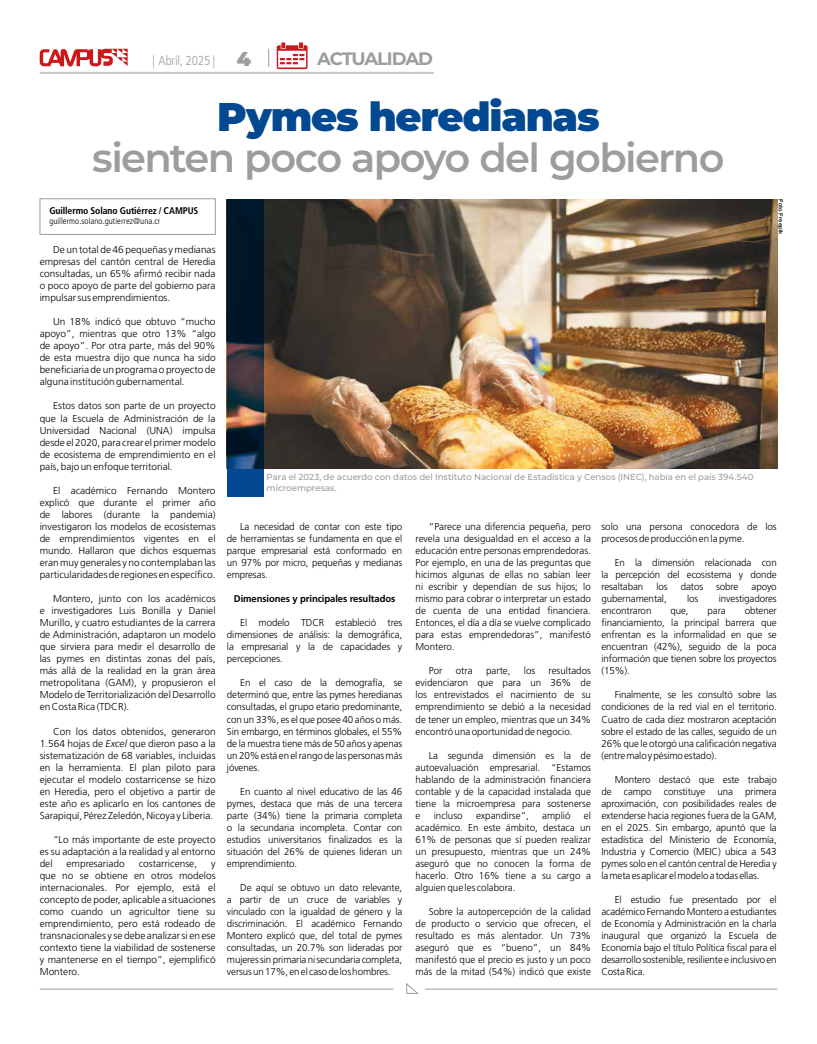
<style>
.page{position:relative;width:817px;height:1044px;background:#fff}
.page>*{position:absolute;margin:0;border:0;box-sizing:border-box;transform-origin:0 0}
.t1{font:600 40px "Montserrat";letter-spacing:-.04em;color:#9d9d9c}
.t2{font:900 40px "Montserrat";letter-spacing:-.03em;color:#034991}
.t3{font:700 18px "Montserrat";letter-spacing:-.065em;color:#9d9d9c}
.t4{font:300 condensed 13px "Frutiger";letter-spacing:-.01em;color:#9d9d9c}
.t5{font:300 10px/12px "Frutiger";color:#000;text-align:justify}
.t6{font:700 9.7px "Frutiger";letter-spacing:-.01em;color:#000}
.t7{font:700 condensed 9.7px "Frutiger";letter-spacing:-.01em;color:#000}
.t8{font:500 8.7px/11px "Montserrat";letter-spacing:-.005em;color:#9d9d9c}
.t9{font:300 condensed 8.7px "Frutiger";letter-spacing:.005em;color:#000}
.t10{font:500 5.8px "Helvetica Neue";letter-spacing:.02em;color:#000}
.s1{font-family:"Montserrat";font-weight:900;font-stretch:normal;font-size:20px}
.s2{font-style:italic}
</style>
<div class="page">
<svg style="left:268px;top:49px;width:1px;height:18px"></svg>
<hr style="left:40px;top:72px;width:394px;height:2px;background:#c6c6c6">
<svg style="left:276px;top:42px;width:31px;height:27px"></svg>
<svg style="left:40px;top:49px;width:88px;height:18px"></svg>
<hr style="left:40px;top:988px;width:353px;height:1px;background:#9d9d9c">
<hr style="left:425px;top:988px;width:352px;height:1px;background:#9d9d9c">
<svg style="left:406px;top:983px;width:12px;height:11px"></svg>
<div style="left:40px;top:198px;width:175px;height:36px;border:1px solid #9d9d9c"></div>
<img style="left:264px;top:199px;width:513px;height:269px">
<svg style="left:227px;top:199px;width:37px;height:298px;background:#182a3d"></svg>
<h3 class="t4" style="left:152px;top:53px;width:100px">| Abril, 2025 | <span class="s1">4</span></h3>
<h2 class="t3" style="left:317px;top:46px;width:117px">ACTUALIDAD</h2>
<h1 class="t2" style="left:217px;top:87px;width:384px">Pymes heredianas</h1>
<h1 class="t1" style="left:92px;top:129px;width:633px">sienten poco apoyo del gobierno</h1>
<p class="t7" style="left:49px;top:205px;width:151px">Guillermo Solano Gutiérrez / CAMPUS</p>
<p class="t9" style="left:49px;top:216px;width:112px">guillermo.solano.gutierrez@una.cr</p>
<p class="t10" style="left:785px;top:199px;width:37px;rotate:90deg">Foto Freepik</p>
<p class="t5" style="left:40px;top:243px;width:177px;text-indent:13px">De un total de 46 pequeñas y medianas empresas del cantón central de Heredia consultadas, un 65% afirmó recibir nada o poco apoyo de parte del gobierno para impulsar sus emprendimientos.</p>
<p class="t5" style="left:40px;top:316px;width:177px;text-indent:13px">Un 18% indicó que obtuvo “mucho apoyo”, mientras que otro 13% “algo de apoyo”. Por otra parte, más del 90% de esta muestra dijo que nunca ha sido beneficiaria de un programa o proyecto de alguna institución gubernamental.</p>
<p class="t5" style="left:40px;top:400px;width:177px;text-indent:13px">Estos datos son parte de un proyecto que la Escuela de Administración de la Universidad Nacional (UNA) impulsa desde el 2020, para crear el primer modelo de ecosistema de emprendimiento en el país, bajo un enfoque territorial.</p>
<p class="t5" style="left:40px;top:484px;width:177px;text-indent:13px">El académico Fernando Montero explicó que durante el primer año de labores (durante la pandemia) investigaron los modelos de ecosistemas de emprendimientos vigentes en el mundo. Hallaron que dichos esquemas eran muy generales y no contemplaban las particularidades de regiones en específico.</p>
<p class="t5" style="left:40px;top:592px;width:177px;text-indent:13px">Montero, junto con los académicos e investigadores Luis Bonilla y Daniel Murillo, y cuatro estudiantes de la carrera de Administración, adaptaron un modelo que sirviera para medir el desarrollo de las pymes en distintas zonas del país, más allá de la realidad en la gran área metropolitana (GAM), y propusieron el Modelo de Territorialización del Desarrollo en Costa Rica (TDCR).</p>
<p class="t5" style="left:40px;top:725px;width:177px;text-indent:13px">Con los datos obtenidos, generaron 1.564 hojas de <span class="s2">Excel</span> que dieron paso a la sistematización de 68 variables, incluidas en la herramienta. El plan piloto para ejecutar el modelo costarricense se hizo en Heredia, pero el objetivo a partir de este año es aplicarlo en los cantones de Sarapiquí, Pérez Zeledón, Nicoya y Liberia.</p>
<p class="t5" style="left:40px;top:833px;width:177px;text-indent:13px">“Lo más importante de este proyecto es su adaptación a la realidad y al entorno del</p>
<p class="t5" style="left:67px;top:857px;width:60px">empresariado</p>
<p class="t5" style="left:139px;top:857px;width:60px">costarricense,</p>
<p class="t5" style="left:40px;top:857px;width:177px;text-indent:171px">y que no se obtiene en otros modelos internacionales. Por ejemplo, está el concepto de poder, aplicable a situaciones como cuando un agricultor tiene su emprendimiento, pero está rodeado de transnacionales y se debe analizar si en ese contexto tiene la viabilidad de sostenerse y mantenerse en el tiempo”, ejemplificó Montero.</p>
<p class="t8" style="left:266px;top:471px;width:488px">Para el 2023, de acuerdo con datos del Instituto Nacional de Estadística y Censos (INEC), había en el país 394.540 microempresas.</p>
<p class="t5" style="left:227px;top:520px;width:177px;text-indent:13px">La necesidad de contar con este tipo de herramientas se fundamenta en que el parque empresarial está conformado en un 97% por micro, pequeñas y medianas empresas.</p>
<p class="t6" style="left:234px;top:593px;width:163px">Dimensiones y principales resultados</p>
<p class="t5" style="left:227px;top:616px;width:177px;text-indent:13px">El modelo TDCR estableció tres dimensiones de análisis: la demográfica, la empresarial y la de capacidades y percepciones.</p>
<p class="t5" style="left:227px;top:677px;width:177px;text-indent:13px">En el caso de la demografía, se determinó que, entre las pymes heredianas consultadas, el grupo etario predominante, con un 33%, es el que posee 40 años o más.<br>Sin embargo, en términos globales, el 55% de la muestra tiene más de 50 años y apenas un 20% está en el rango de las personas más jóvenes.</p>
<p class="t5" style="left:227px;top:785px;width:177px;text-indent:13px">En cuanto al nivel educativo de las 46 pymes, destaca que más de una tercera parte (34%) tiene la primaria completa o la secundaria incompleta. Contar con estudios universitarios finalizados es la situación del 26% de quienes lideran un emprendimiento.</p>
<p class="t5" style="left:227px;top:881px;width:177px;text-indent:13px">De aquí se obtuvo un dato relevante, a partir de un cruce de variables y vinculado con la igualdad de género y la discriminación. El académico Fernando Montero explicó que, del total de pymes consultadas, un 20.7% son lideradas por mujeres sin primaria ni secundaria completa, versus un 17%, en el caso de los hombres.</p>
<p class="t5" style="left:415px;top:520px;width:177px;text-indent:13px">“Parece una diferencia pequeña, pero revela una desigualdad en el acceso a la educación entre personas emprendedoras.<br>Por ejemplo, en una de las preguntas que hicimos algunas de ellas no sabían leer ni escribir y dependían de sus hijos; lo mismo para cobrar o interpretar un estado de cuenta de una entidad financiera.<br>Entonces, el día a día se vuelve complicado para estas emprendedoras”, manifestó Montero.</p>
<p class="t5" style="left:429px;top:665px;width:15px">Por</p>
<p class="t5" style="left:456px;top:665px;width:18px">otra</p>
<p class="t5" style="left:486px;top:665px;width:26px">parte,</p>
<p class="t5" style="left:523px;top:665px;width:13px">los</p>
<p class="t5" style="left:415px;top:665px;width:177px;text-indent:133px">resultados evidenciaron que para un 36% de los entrevistados el nacimiento de su emprendimiento se debió a la necesidad de tener un empleo, mientras que un 34% encontró una oportunidad de negocio.</p>
<p class="t5" style="left:415px;top:749px;width:177px;text-indent:13px">La segunda dimensión es la de autoevaluación empresarial. “Estamos hablando de la administración financiera contable y de la capacidad instalada que tiene la microempresa para sostenerse e</p>
<p class="t5" style="left:415px;top:809px;width:177px;text-indent:168px">el académico. En este ámbito, destaca un 61% de personas que sí pueden realizar un presupuesto, mientras que un 24% aseguró que no conocen la forma de hacerlo. Otro 16% tiene a su cargo a alguien que les colabora.</p>
<p class="t5" style="left:415px;top:905px;width:177px;text-indent:13px">Sobre la autopercepción de la calidad de producto o servicio que ofrecen, el resultado es más alentador. Un 73% aseguró que es “bueno”, un 84% manifestó que el precio es justo y un poco más de la mitad (54%) indicó que existe</p>
<p class="t5" style="left:433px;top:809px;width:30px">incluso</p>
<p class="t5" style="left:476px;top:809px;width:54px">expandirse”,</p>
<p class="t5" style="left:542px;top:809px;width:30px">amplió</p>
<p class="t5" style="left:601px;top:520px;width:177px">solo una persona conocedora de los procesos de producción en la pyme.</p>
<p class="t5" style="left:601px;top:556px;width:177px;text-indent:13px">En la dimensión relacionada con la percepción del ecosistema y donde resaltaban</p>
<p class="t5" style="left:656px;top:580px;width:13px">los</p>
<p class="t5" style="left:680px;top:580px;width:24px">datos</p>
<p class="t5" style="left:716px;top:580px;width:24px">sobre</p>
<p class="t5" style="left:751px;top:580px;width:27px">apoyo</p>
<p class="t5" style="left:601px;top:592px;width:67px">gubernamental,</p>
<p class="t5" style="left:687px;top:592px;width:13px">los</p>
<p class="t5" style="left:718px;top:592px;width:59px">investigadores</p>
<p class="t5" style="left:601px;top:604px;width:52px">encontraron</p>
<p class="t5" style="left:670px;top:604px;width:20px">que,</p>
<p class="t5" style="left:707px;top:604px;width:20px">para</p>
<p class="t5" style="left:601px;top:604px;width:177px;text-indent:143px">obtener financiamiento, la principal barrera que enfrentan es la informalidad en que se encuentran (42%), seguido de la poca información que tienen sobre los proyectos (15%).</p>
<p class="t5" style="left:601px;top:689px;width:177px;text-indent:13px">Finalmente, se les consultó sobre las condiciones de la red vial en el territorio.<br>Cuatro de cada diez mostraron aceptación sobre el estado de las calles, seguido de un 26% que le otorgó una calificación negativa (entre malo y pésimo estado).</p>
<p class="t5" style="left:601px;top:773px;width:177px;text-indent:13px">Montero destacó que este trabajo de campo constituye una primera aproximación, con posibilidades reales de extenderse hacia regiones fuera de la GAM, en el 2025. Sin embargo, apuntó que la estadística del Ministerio de Economía, Industria y Comercio (MEIC) ubica a 543 pymes solo en el cantón central de Heredia y la meta es aplicar el modelo a todas ellas.</p>
<p class="t5" style="left:601px;top:893px;width:177px;text-indent:13px">El estudio fue presentado por el académico Fernando Montero a estudiantes de Economía y Administración en la charla inaugural que organizó la Escuela de Economía bajo el título Política fiscal para el desarrollo sostenible, resiliente e inclusivo en Costa Rica.</p>
</div>
